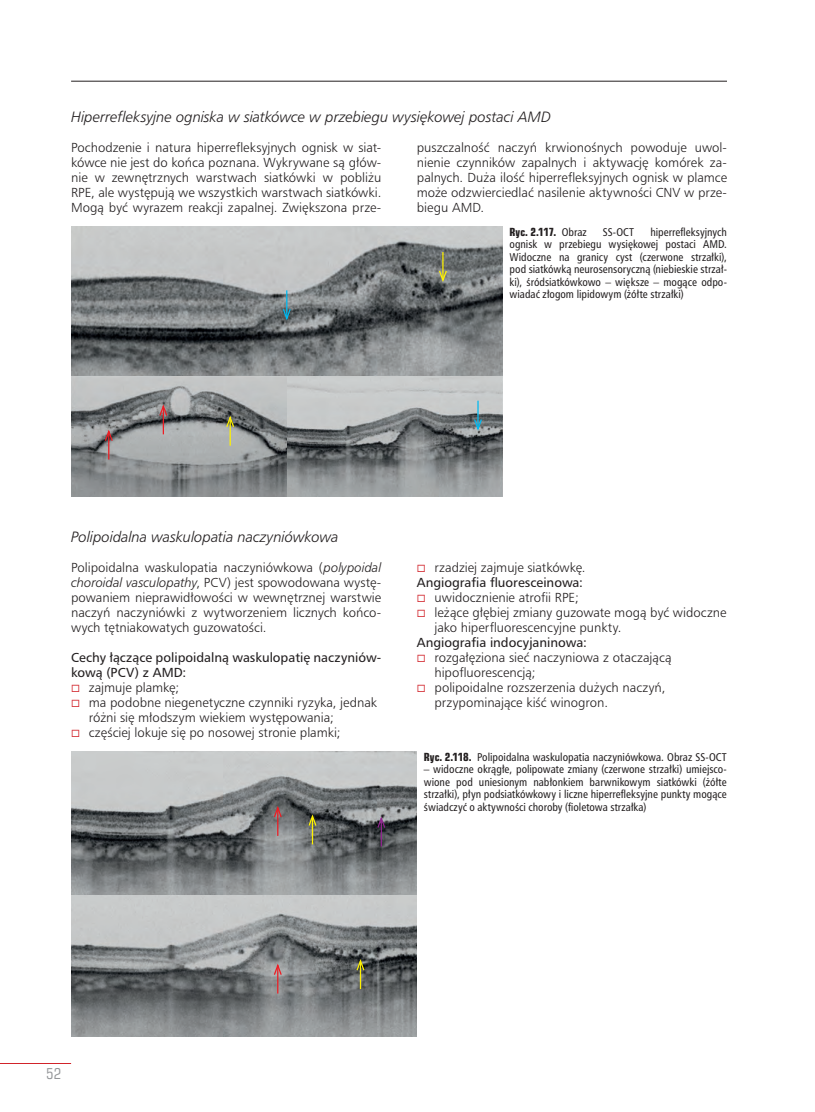
<style>
.page{position:relative;width:815px;height:1112px;background:#fff}
.page>*{position:absolute;margin:0;border:0;box-sizing:border-box;transform-origin:0 0}
.t1{font:15px "Humnst 777 Lt PL Light Italic A";letter-spacing:-.01em;color:#231f20}
.t2{font:15px "Square 721 Cn PL Regular A";color:#939598}
.t3{font:13.12px/15px "Humnst 777 Lt PL Light A";color:#231f20;text-align:justify}
.t4{font:13.12px/15px "Humnst 777 PL Roman A";color:#231f20}
.t5{font:11.25px/12.5px "Humnst 777 Cn PL Regular A";color:#231f20;text-align:justify}
.t6{font:11.25px "Square 721 Cn PL Bold A";letter-spacing:-.01em;color:#231f20}
.s1{font-family:"Humnst 777 Cn PL Regular A"}
.s2{font-family:"Humnst 777 Lt PL Light Italic A"}
.s3{font-family:"Square 721 Cn PL Bold A"}
</style>
<div class="page">
<hr style="left:0;top:1063px;width:71px;height:1px;background:#d1232a">
<hr style="left:71px;top:81px;width:656px;height:1px;background:#231f20">
<img style="left:71px;top:751px;width:345px;height:285px">
<svg style="left:273px;top:804px;width:10px;height:32px"></svg>
<svg style="left:273px;top:961px;width:10px;height:32px"></svg>
<svg style="left:355px;top:957px;width:10px;height:32px"></svg>
<svg style="left:307px;top:812px;width:10px;height:32px"></svg>
<hr style="left:380px;top:818px;width:2px;height:28px;background:#90268f">
<svg style="left:376px;top:814px;width:10px;height:15px"></svg>
<img style="left:71px;top:226px;width:431px;height:270px">
<svg style="left:282px;top:290px;width:10px;height:32px"></svg>
<svg style="left:438px;top:252px;width:10px;height:32px"></svg>
<svg style="left:158px;top:402px;width:10px;height:32px"></svg>
<hr style="left:229px;top:417px;width:2px;height:29px;background:#fff101">
<svg style="left:225px;top:414px;width:10px;height:14px"></svg>
<svg style="left:473px;top:401px;width:10px;height:31px"></svg>
<svg style="left:104px;top:428px;width:10px;height:31px"></svg>
<p class="t1" style="left:71px;top:107px;width:481px">Hiperrefleksyjne ogniska w siatkówce w przebiegu wysiękowej postaci AMD</p>
<p class="t3" style="left:71px;top:139px;width:312px">Pochodzenie i natura hiperrefleksyjnych ognisk w siat&shy;kówce nie jest do końca poznana. Wykrywane są głów&shy;nie w zewnętrznych warstwach siatkówki w pobliżu RPE, ale występują we wszystkich warstwach siatkówki.<br>Mogą być wyrazem reakcji zapalnej. Zwiększona prze-</p>
<p class="t3" style="left:417px;top:139px;width:312px">puszczalność naczyń krwionośnych powoduje uwol&shy;nienie czynników zapalnych i aktywację komórek za&shy;palnych. Duża ilość hiperrefleksyjnych ognisk w plamce może odzwierciedlać nasilenie aktywności CNV w prze&shy;biegu AMD.</p>
<p class="t5" style="left:509px;top:225px;width:219px;text-indent:141px">hiperrefleksyjnych ognisk w przebiegu wysiękowej postaci AMD.<br>Widoczne na granicy cyst (czerwone strzałki), pod siatkówką neurosensoryczną (niebieskie strzał&shy;ki), śródsiatkówkowo – większe – mogące odpo&shy;wiadać złogom lipidowym (żółte strzałki)</p>
<p class="t6" style="left:509px;top:225px;width:79px">Ryc. 2.117. <span class="s1">Obraz</span></p>
<p class="t5" style="left:603px;top:225px;width:33px">SS-OCT</p>
<p class="t1" style="left:71px;top:527px;width:269px">Polipoidalna waskulopatia naczyniówkowa</p>
<p class="t3" style="left:71px;top:559px;width:312px">Polipoidalna waskulopatia naczyniówkowa (<span class="s2">polypoidal choroidal vasculopathy</span>, PCV) jest spowodowana wystę&shy;powaniem nieprawidłowości w wewnętrznej warstwie naczyń naczyniówki z wytworzeniem licznych końco&shy;wych tętniakowatych guzowatości.</p>
<p class="t4" style="left:71px;top:649px;width:312px">Cechy łączące polipoidalną waskulopatię naczyniów&shy;kową (PCV) z AMD:</p>
<p class="t3" style="left:89px;top:679px;width:289px;text-align:left">zajmuje plamkę;<br>ma podobne niegenetyczne czynniki ryzyka, jednak różni się młodszym wiekiem występowania; częściej lokuje się po nosowej stronie plamki;</p>
<p class="t3" style="left:434px;top:559px;width:153px">rzadziej zajmuje siatkówkę.</p>
<p class="t4" style="left:417px;top:574px;width:168px">Angiografia fluoresceinowa:</p>
<p class="t3" style="left:434px;top:589px;width:293px;text-align:left">uwidocznienie atrofii RPE;<br>leżące głębiej zmiany guzowate mogą być widoczne jako hiperfluorescencyjne punkty.</p>
<p class="t4" style="left:417px;top:634px;width:171px">Angiografia indocyjaninowa:</p>
<p class="t3" style="left:434px;top:649px;width:239px;text-align:left">rozgałęziona sieć naczyniowa z otaczającą hipofluorescencją;<br>polipoidalne rozszerzenia dużych naczyń, przypominające kiść winogron.</p>
<p class="t5" style="left:424px;top:750px;width:304px"><span class="s3">Ryc. 2.118.</span> Polipoidalna waskulopatia naczyniówkowa. Obraz SS-OCT</p>
<p class="t5" style="left:424px;top:763px;width:304px">– widoczne okrągłe, polipowate zmiany (czerwone strzałki) umiejsco&shy;wione pod uniesionym nabłonkiem barwnikowym siatkówki (żółte strzałki), płyn podsiatkówkowy i liczne hiperrefleksyjne punkty mogące świadczyć o aktywności choroby (fioletowa strzałka)</p>
<p class="t2" style="left:46px;top:1064px;width:16px">52</p>
</div>
